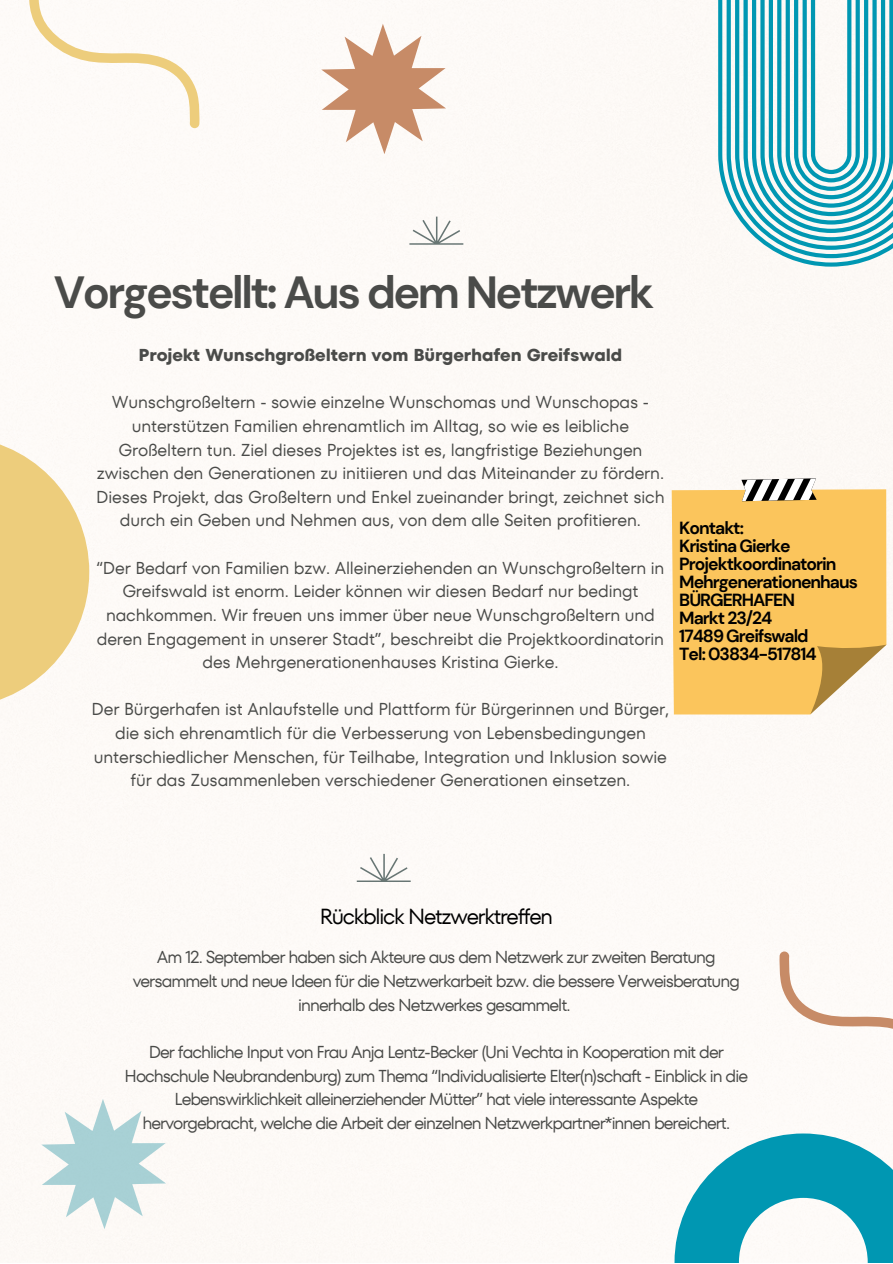
<style>
.page{position:relative;width:893px;height:1264px;background:#fff}
.page>*{position:absolute;margin:0;border:0;box-sizing:border-box;transform-origin:0 0}
.t1{font:700 45px "DM Sans";letter-spacing:-.055em;color:#4a4b49}
.t2{font:21.75px "TT Fors";letter-spacing:-.055em;color:#000}
.t3{font:700 17.55px/18px "DM Sans";letter-spacing:-.055em;color:#000}
.t4{font:17.25px/23.5px "TT Fors";letter-spacing:-.01em;color:#4a4b49;text-align:center}
.t5{font:17.25px/23.5px "TT Fors";letter-spacing:-.055em;color:#4a4b49;text-align:center}
.t6{font:700 17.25px "TT Fors";letter-spacing:-.01em;color:#4a4b49}
</style>
<div class="page">
<svg style="left:718px;top:0;width:174px;height:267px"></svg>
<svg style="left:0;top:0;width:200px;height:128px"></svg>
<svg style="left:0;top:436px;width:89px;height:271px"></svg>
<svg style="left:409px;top:217px;width:54px;height:28px"></svg>
<svg style="left:321px;top:24px;width:125px;height:130px"></svg>
<svg style="left:674px;top:951px;width:218px;height:311px"></svg>
<svg style="left:41px;top:1098px;width:125px;height:131px"></svg>
<svg style="left:357px;top:853px;width:53px;height:29px"></svg>
<div style="left:671px;top:489px;width:215px;height:225px;background:#fbc55c"></div>
<svg style="left:741px;top:478px;width:75px;height:23px"></svg>
<svg style="left:810px;top:644px;width:76px;height:70px"></svg>
<p class="t1" style="left:54px;top:263px;width:601px">Vorgestellt: Aus dem Netzwerk</p>
<p class="t6" style="left:138px;top:343px;width:485px">Projekt Wunschgroßeltern vom Bürgerhafen Greifswald</p>
<p class="t4" style="left:96px;top:390px;width:569px">Wunschgroßeltern - sowie einzelne Wunschomas und Wunschopas - unterstützen Familien ehrenamtlich im Alltag, so wie es leibliche Großeltern tun. Ziel dieses Projektes ist es, langfristige Beziehungen zwischen den Generationen zu initiieren und das Miteinander zu fördern.<br>Dieses Projekt, das Großeltern und Enkel zueinander bringt, zeichnet sich durch ein Geben und Nehmen aus, von dem alle Seiten profitieren.</p>
<p class="t4" style="left:96px;top:556px;width:569px">“Der Bedarf von Familien bzw. Alleinerziehenden an Wunschgroßeltern in Greifswald ist enorm. Leider können wir diesen Bedarf nur bedingt nachkommen. Wir freuen uns immer über neue Wunschgroßeltern und deren Engagement in unserer Stadt”, beschreibt die Projektkoordinatorin des Mehrgenerationenhauses Kristina Gierke.</p>
<p class="t4" style="left:92px;top:697px;width:579px">Der Bürgerhafen ist Anlaufstelle und Plattform für Bürgerinnen und Bürger, die sich ehrenamtlich für die Verbesserung von Lebensbedingungen unterschiedlicher Menschen, für Teilhabe, Integration und Inklusion sowie für das Zusammenleben verschiedener Generationen einsetzen.</p>
<p class="t3" style="left:679px;top:519px;width:66px">Kontakt:</p>
<p class="t3" style="left:679px;top:537px;width:113px">Kristina Gierke</p>
<p class="t3" style="left:679px;top:555px;width:180px">Projektkoordinatorin<br>Mehrgenerationenhaus</p>
<p class="t3" style="left:679px;top:591px;width:117px">BÜRGERHAFEN</p>
<p class="t3" style="left:679px;top:609px;width:95px">Markt 23/24</p>
<p class="t3" style="left:679px;top:627px;width:131px">17489 Greifswald</p>
<p class="t3" style="left:679px;top:645px;width:139px">Tel: 03834-517814</p>
<p class="t2" style="left:320px;top:901px;width:235px">Rückblick Netzwerktreffen</p>
<p class="t5" style="left:133px;top:945px;width:608px">Am 12. September haben sich Akteure aus dem Netzwerk zur zweiten Beratung versammelt und neue Ideen für die Netzwerkarbeit bzw. die bessere Verweisberatung innerhalb des Netzwerkes gesammelt.</p>
<p class="t5" style="left:125px;top:1040px;width:625px">Der fachliche Input von Frau Anja Lentz-Becker (Uni Vechta in Kooperation mit der Hochschule Neubrandenburg) zum Thema “Individualisierte Elter(n)schaft - Einblick in die Lebenswirklichkeit alleinerziehender Mütter” hat viele interessante Aspekte hervorgebracht, welche die Arbeit der einzelnen Netzwerkpartner*innen bereichert.</p>
</div>
